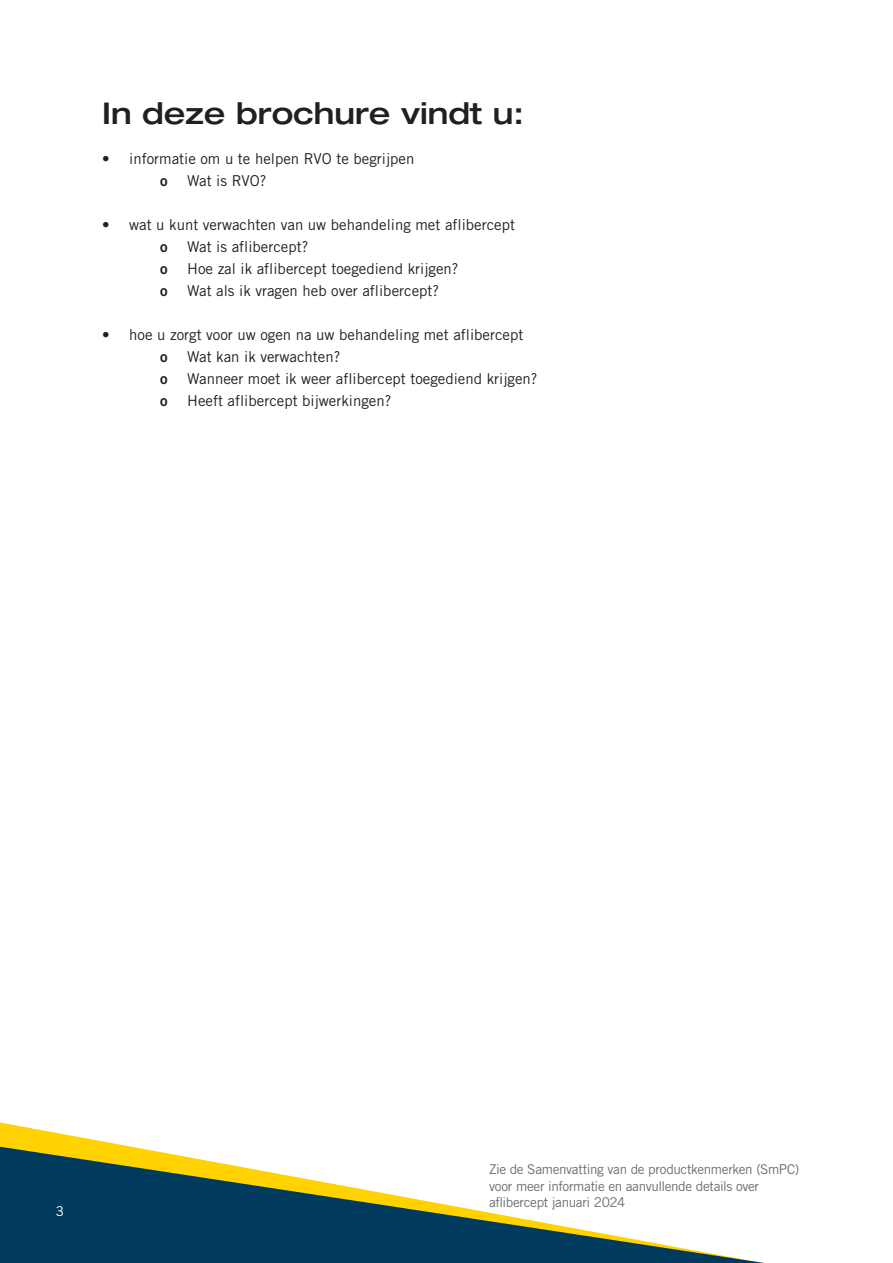
<style>
.page{position:relative;width:893px;height:1263px;background:#fff}
.page>*{position:absolute;margin:0;border:0;box-sizing:border-box;transform-origin:0 0}
.HEADING{font:500 expanded 30px "Helvetica Neue LT Std";color:#231f20}
.t1{font:15px "Trade Gothic LT Std";color:#231f20}
.t2{font:15px "Trade Gothic LT Std Bd 2";color:#231f20}
.t3{font:13.5px/16.5px "Trade Gothic LT Std";letter-spacing:-.025em;color:#6c6d70}
.t4{font:13.5px "Trade Gothic LT Std";color:#fff}
</style>
<div class="page">
<svg style="left:0;top:1122px;width:116px;height:22px"></svg>
<svg style="left:0;top:1144px;width:764px;height:119px"></svg>
<p class="HEADING" style="left:102px;top:95px;width:423px">In deze brochure vindt u:</p>
<p class="t1" style="left:102px;top:149px;width:314px">• informatie om u te helpen RVO te begrijpen</p>
<p class="t2" style="left:160px;top:171px;width:9px">o</p>
<p class="t1" style="left:187px;top:171px;width:81px">Wat is RVO?</p>
<p class="t1" style="left:102px;top:215px;width:414px">• wat u kunt verwachten van uw behandeling met aflibercept</p>
<p class="t2" style="left:160px;top:237px;width:9px">o</p>
<p class="t1" style="left:187px;top:237px;width:123px">Wat is aflibercept?</p>
<p class="t2" style="left:160px;top:259px;width:9px">o</p>
<p class="t1" style="left:187px;top:259px;width:273px">Hoe zal ik aflibercept toegediend krijgen?</p>
<p class="t2" style="left:160px;top:281px;width:9px">o</p>
<p class="t1" style="left:187px;top:281px;width:253px">Wat als ik vragen heb over aflibercept?</p>
<p class="t1" style="left:102px;top:325px;width:423px">• hoe u zorgt voor uw ogen na uw behandeling met aflibercept</p>
<p class="t2" style="left:160px;top:347px;width:9px">o</p>
<p class="t1" style="left:187px;top:347px;width:155px">Wat kan ik verwachten?</p>
<p class="t2" style="left:160px;top:369px;width:9px">o</p>
<p class="t1" style="left:187px;top:369px;width:352px">Wanneer moet ik weer aflibercept toegediend krijgen?</p>
<p class="t2" style="left:160px;top:391px;width:9px">o</p>
<p class="t1" style="left:187px;top:391px;width:206px">Heeft aflibercept bijwerkingen?</p>
<p class="t4" style="left:56px;top:1203px;width:10px">3</p>
<p class="t3" style="left:489px;top:1161px;width:312px">Zie de Samenvatting van de productkenmerken (SmPC) voor meer informatie en aanvullende details over aflibercept januari 2024</p>
</div>
